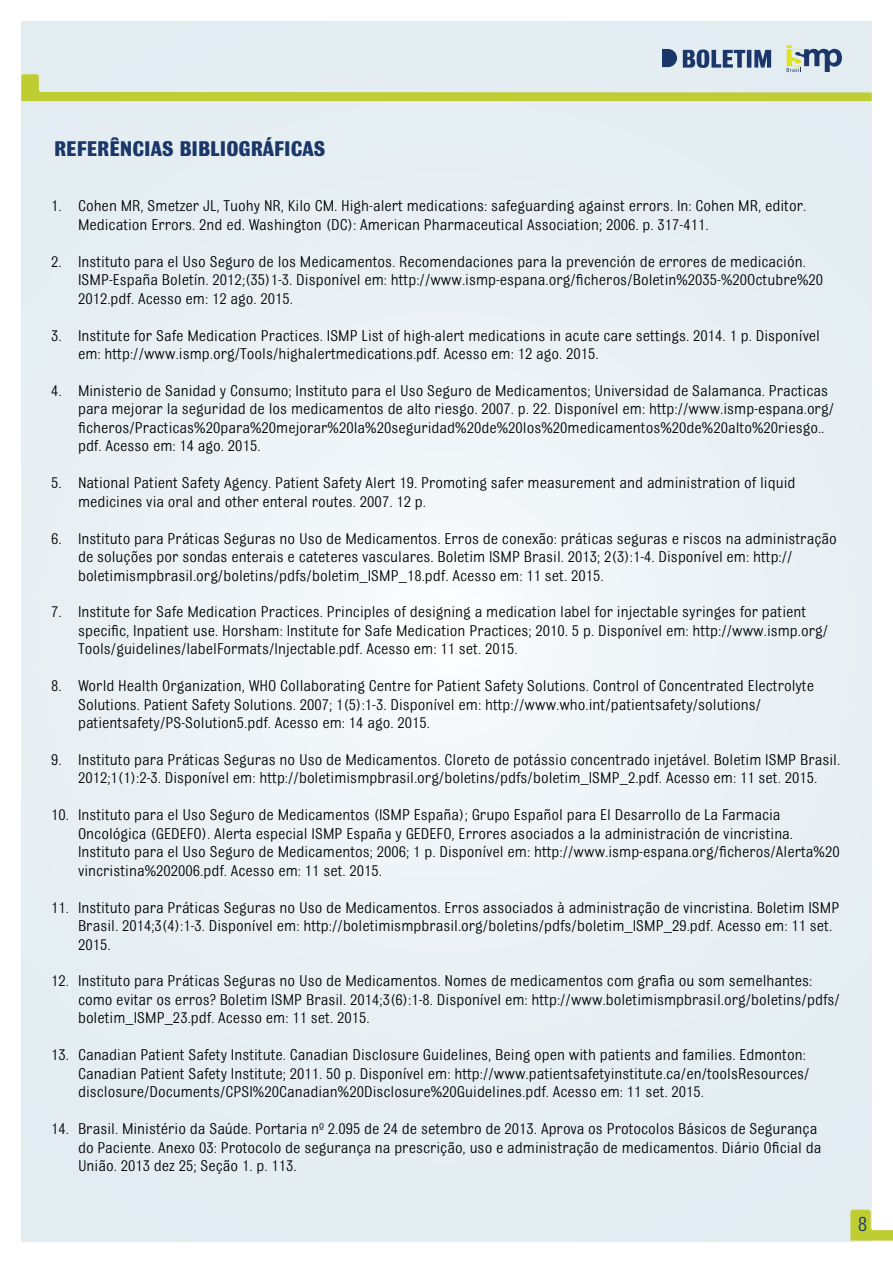
<style>
.page{position:relative;width:893px;height:1263px;background:#fff}
.page>*{position:absolute;margin:0;border:0;box-sizing:border-box;transform-origin:0 0}
.t1{font:700 22.5px "Bulldog";color:#1b3668}
.t2{font:21.6px "Bulldog";color:#1b3668}
.t3{font:16.5px/18.5px "Bulldog";color:#000}
</style>
<div class="page">
<div style="left:21px;top:22px;width:851px;height:1219px;background:#e8f0f4"></div>
<svg style="left:21px;top:45px;width:851px;height:56px"></svg>
<svg style="left:850px;top:1210px;width:43px;height:31px"></svg>
<p class="t1" style="left:54px;top:137px;width:273px">REFERÊNCIAS BIBLIOGRÁFICAS</p>
<p class="t3" style="left:78px;top:197px;width:730px;text-indent:-27px">1. Cohen MR, Smetzer JL, Tuohy NR, Kilo CM. High-alert medications: safeguarding against errors. In: Cohen MR, editor.<br>Medication Errors. 2nd ed. Washington (DC): American Pharmaceutical Association; 2006. p. 317-411.</p>
<p class="t3" style="left:78px;top:252px;width:747px;text-indent:-27px">2. Instituto para el Uso Seguro de los Medicamentos. Recomendaciones para la prevención de errores de medicación.<br>ISMP-España Boletín. 2012;(35)1-3. Disponível em: http://www.ismp-espana.org/ficheros/Boletin%2035-%20Octubre%20<br>2012.pdf. Acesso em: 12 ago. 2015.</p>
<p class="t3" style="left:78px;top:326px;width:743px;text-indent:-27px">3. Institute for Safe Medication Practices. ISMP List of high-alert medications in acute care settings. 2014. 1 p. Disponível em: http://www.ismp.org/Tools/highalertmedications.pdf. Acesso em: 12 ago. 2015.</p>
<p class="t3" style="left:78px;top:381px;width:758px;text-indent:-27px">4. Ministerio de Sanidad y Consumo; Instituto para el Uso Seguro de Medicamentos; Universidad de Salamanca. Practicas para mejorar la seguridad de los medicamentos de alto riesgo. 2007. p. 22. Disponível em: http://www.ismp-espana.org/ ficheros/Practicas%20para%20mejorar%20la%20seguridad%20de%20los%20medicamentos%20de%20alto%20riesgo.. pdf. Acesso em: 14 ago. 2015.</p>
<p class="t3" style="left:78px;top:473px;width:719px;text-indent:-27px">5. National Patient Safety Agency. Patient Safety Alert 19. Promoting safer measurement and administration of liquid medicines via oral and other enteral routes. 2007. 12 p.</p>
<p class="t3" style="left:78px;top:529px;width:760px;text-indent:-27px">6. Instituto para Práticas Seguras no Uso de Medicamentos. Erros de conexão: práticas seguras e riscos na administração de soluções por sondas enterais e cateteres vasculares. Boletim ISMP Brasil. 2013; 2(3):1-4. Disponível em: http:// boletimismpbrasil.org/boletins/pdfs/boletim_ISMP_18.pdf. Acesso em: 11 set. 2015.</p>
<p class="t3" style="left:78px;top:603px;width:752px;text-indent:-27px">7. Institute for Safe Medication Practices. Principles of designing a medication label for injectable syringes for patient specific, Inpatient use. Horsham: Institute for Safe Medication Practices; 2010. 5 p. Disponível em: http://www.ismp.org/<br>Tools/guidelines/labelFormats/Injectable.pdf. Acesso em: 11 set. 2015.</p>
<p class="t3" style="left:78px;top:676px;width:737px;text-indent:-27px">8. World Health Organization, WHO Collaborating Centre for Patient Safety Solutions. Control of Concentrated Electrolyte<br>Solutions. Patient Safety Solutions. 2007; 1(5):1-3. Disponível em: http://www.who.int/patientsafety/solutions/ patientsafety/PS-Solution5.pdf. Acesso em: 14 ago. 2015.</p>
<p class="t3" style="left:51px;top:750px;width:791px;text-align:center">9. Instituto para Práticas Seguras no Uso de Medicamentos. Cloreto de potássio concentrado injetável. Boletim ISMP Brasil.<br>2012;1(1):2-3. Disponível em: http://boletimismpbrasil.org/boletins/pdfs/boletim_ISMP_2.pdf. Acesso em: 11 set. 2015.</p>
<p class="t3" style="left:78px;top:806px;width:763px;text-indent:-27px">10. Instituto para el Uso Seguro de Medicamentos (ISMP España); Grupo Español para El Desarrollo de La Farmacia Oncológica (GEDEFO). Alerta especial ISMP España y GEDEFO, Errores asociados a la administración de vincristina.<br>Instituto para el Uso Seguro de Medicamentos; 2006; 1 p. Disponível em: http://www.ismp-espana.org/ficheros/Alerta%20 vincristina%202006.pdf. Acesso em: 11 set. 2015.</p>
<p class="t3" style="left:78px;top:898px;width:763px;text-indent:-27px">11. Instituto para Práticas Seguras no Uso de Medicamentos. Erros associados à administração de vincristina. Boletim ISMP<br>Brasil. 2014;3(4):1-3. Disponível em: http://boletimismpbrasil.org/boletins/pdfs/boletim_ISMP_29.pdf. Acesso em: 11 set.<br>2015.</p>
<p class="t3" style="left:78px;top:972px;width:763px;text-indent:-27px">12. Instituto para Práticas Seguras no Uso de Medicamentos. Nomes de medicamentos com grafia ou som semelhantes: como evitar os erros? Boletim ISMP Brasil. 2014;3(6):1-8. Disponível em: http://www.boletimismpbrasil.org/boletins/pdfs/ boletim_ISMP_23.pdf. Acesso em: 11 set. 2015.</p>
<p class="t3" style="left:78px;top:1045px;width:733px;text-indent:-27px">13. Canadian Patient Safety Institute. Canadian Disclosure Guidelines, Being open with patients and families. Edmonton:<br>Canadian Patient Safety Institute; 2011. 50 p. Disponível em: http://www.patientsafetyinstitute.ca/en/toolsResources/ disclosure/Documents/CPSI%20Canadian%20Disclosure%20Guidelines.pdf. Acesso em: 11 set. 2015.</p>
<p class="t3" style="left:78px;top:1119px;width:745px;text-indent:-27px">14. Brasil. Ministério da Saúde. Portaria nº 2.095 de 24 de setembro de 2013. Aprova os Protocolos Básicos de Segurança do Paciente. Anexo 03: Protocolo de segurança na prescrição, uso e administração de medicamentos. Diário Oficial da<br>União. 2013 dez 25; Seção 1. p. 113.</p>
<p class="t2" style="left:858px;top:1213px;width:11px">8</p>
</div>
